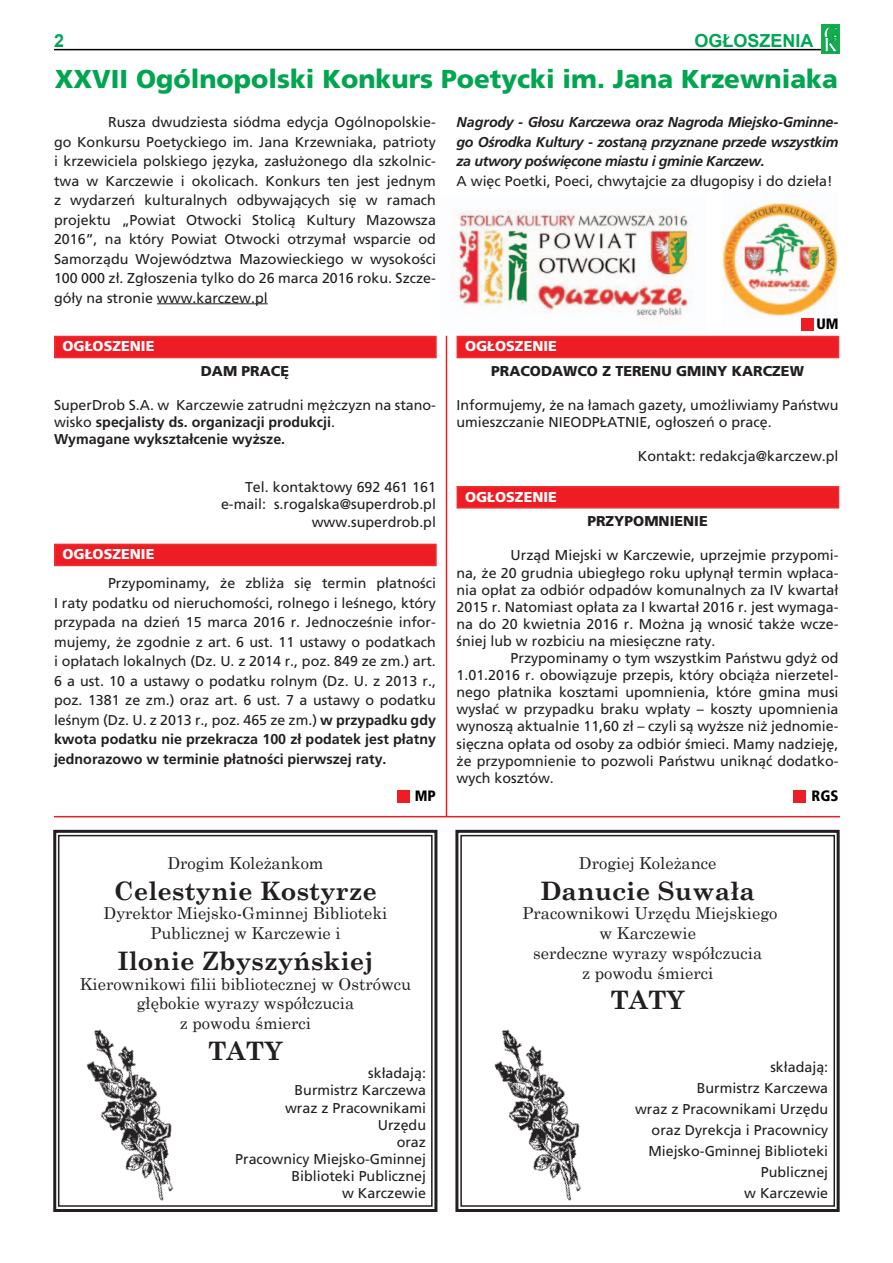
<style>
.page{position:relative;width:893px;height:1263px;background:#fff}
.page>*{position:absolute;margin:0;border:0;box-sizing:border-box;transform-origin:0 0}
.t1{font:900 25.8px "Frutiger LT Com";color:#00a54f}
.t2{font:700 25.5px "Century Schoolbook";color:#231f20}
.t3{font:700 18px "Arial";color:#00a552}
.t4{font:16.5px/19.8px "Century Schoolbook";color:#231f20;text-align:center}
.t5{font:900 condensed 15px "Frutiger LT Com";color:#000001}
.t6{font:14.25px/19.5px "Frutiger LT Com";color:#231f20;text-align:right}
.t7{font:italic 700 14.25px/19.5px "Frutiger LT Com";letter-spacing:-.025em;color:#231f20}
.t8{font:700 14.25px/17.1px "Frutiger LT Com";color:#231f20}
.t9{font:900 14.25px/24.5px "Frutiger LT Com";color:#231f20}
.t10{font:900 14.25px "Frutiger LT Com";color:#fff}
.s1{font-weight:400;font-style:normal}
.s2{font-weight:400}
.s3{font-weight:900;color:#fff}
.s4{font-weight:700}
.s5{color:#fff}
</style>
<div class="page">
<hr style="left:54px;top:49px;width:785px;height:1px;background:#000001">
<div style="left:822px;top:24px;width:18px;height:30px;background:#15ae4b"></div>
<svg style="left:823px;top:26px;width:16px;height:26px"></svg>
<div style="left:54px;top:336px;width:383px;height:22px;background:#ee1d23;border:2px solid #ee3035"></div>
<hr style="left:446px;top:336px;width:1px;height:481px;background:#ee1d23">
<div style="left:54px;top:544px;width:383px;height:22px;background:#ee1d23;border:2px solid #ee3035"></div>
<div style="left:457px;top:336px;width:382px;height:22px;background:#ee1d23;border:2px solid #ee3035"></div>
<div style="left:457px;top:486px;width:382px;height:22px;background:#ee1d23;border:2px solid #ee3035"></div>
<div style="left:397px;top:790px;width:13px;height:13px;background:#ee1d23"></div>
<div style="left:793px;top:790px;width:13px;height:13px;background:#ee1d23"></div>
<hr style="left:54px;top:816px;width:786px;height:1px;background:#ee1d23">
<div style="left:53px;top:830px;width:384px;height:382px;border:3px solid #231f20"></div>
<div style="left:455px;top:830px;width:385px;height:382px;border:3px solid #231f20"></div>
<img style="left:65px;top:1029px;width:138px;height:180px">
<img style="left:473px;top:1029px;width:137px;height:180px">
<div style="left:58px;top:835px;width:375px;height:372px;border:2px solid #231f20"></div>
<div style="left:460px;top:835px;width:375px;height:372px;border:2px solid #231f20"></div>
<hr style="left:157px;top:303px;width:111px;height:1px;background:#231f20">
<img style="left:722px;top:203px;width:116px;height:123px">
<img style="left:455px;top:209px;width:234px;height:109px">
<div style="left:801px;top:318px;width:12px;height:13px;background:#ee1d23"></div>
<p class="t3" style="left:54px;top:29px;width:12px">2</p>
<p class="t3" style="left:694px;top:29px;width:121px">OGŁOSZENIA</p>
<p class="t1" style="left:55px;top:64px;width:785px">XXVII Ogólnopolski Konkurs Poetycki im. Jana Krzewniaka</p>
<p class="t6" style="left:54px;top:113px;width:383px;text-align:justify;text-indent:54px">Rusza dwudziesta siódma edycja Ogólnopolskie&shy;go Konkursu Poetyckiego im. Jana Krzewniaka, patrioty i krzewiciela polskiego języka, zasłużonego dla szkolnic&shy;twa w Karczewie i okolicach. Konkurs ten jest jednym z wydarzeń kulturalnych odbywających się w ramach projektu „Powiat Otwocki Stolicą Kultury Mazowsza 2016”, na który Powiat Otwocki otrzymał wsparcie od Samorządu Województwa Mazowieckiego w wysokości 100 000 zł. Zgłoszenia tylko do 26 marca 2016 roku. Szcze&shy;góły na stronie www.karczew.pl</p>
<p class="t7" style="left:457px;top:113px;width:383px">Nagrody - Głosu Karczewa oraz Nagroda Miejsko-Gminne&shy;go Ośrodka Kultury - zostaną przyznane przede wszystkim za utwory poświęcone miastu i gminie Karczew.<br><span class="s1">A więc Poetki, Poeci, chwytajcie za długopisy i do dzieła!</span></p>
<p class="t5" style="left:816px;top:315px;width:24px">UM</p>
<p class="t10" style="left:63px;top:338px;width:93px">OGŁOSZENIE</p>
<p class="t9" style="left:201px;top:359px;width:90px">DAM PRACĘ</p>
<p class="t8" style="left:54px;top:397px;width:383px"><span class="s2">SuperDrob S.A. w Karczewie zatrudni mężczyzn na stano&shy;wisko</span> specjalisty ds. organizacji produkcji<span class="s2">.<br></span>Wymagane wykształcenie wyższe.</p>
<p class="t6" style="left:221px;top:479px;width:216px;line-height:17.1px">Tel. kontaktowy 692 461 161 e-mail: s.rogalska@superdrob.pl www.superdrob.pl</p>
<p class="t6" style="left:108px;top:540px;width:329px;line-height:29.1px;text-align:left;text-indent:-45px"><span class="s3">OGŁOSZENIE<br></span>Przypominamy, że zbliża się termin płatności</p>
<p class="t6" style="left:54px;top:593px;width:383px;text-align:justify">I raty podatku od nieruchomości, rolnego i leśnego, który przypada na dzień 15 marca 2016 r. Jednocześnie infor&shy;mujemy, że zgodnie z art. 6 ust. 11 ustawy o podatkach i opłatach lokalnych (Dz. U. z 2014 r., poz. 849 ze zm.) art.<br>6 a ust. 10 a ustawy o podatku rolnym (Dz. U. z 2013 r., poz. 1381 ze zm.) oraz art. 6 ust. 7 a ustawy o podatku leśnym (Dz. U. z 2013 r., poz. 465 ze zm.) <span class="s4">w przypadku gdy kwota podatku nie przekracza 100 zł podatek jest płatny jednorazowo w terminie płatności pierwszej raty.</span></p>
<p class="t5" style="left:415px;top:787px;width:23px">MP</p>
<p class="t9" style="left:491px;top:334px;width:314px;text-indent:-26px"><span class="s5">OGŁOSZENIE<br></span>PRACODAWCO Z TERENU GMINY KARCZEW</p>
<p class="t6" style="left:457px;top:397px;width:383px;line-height:17.1px;text-align:left">Informujemy, że na łamach gazety, umożliwiamy Państwu umieszczanie NIEODPŁATNIE, ogłoszeń o pracę.</p>
<p class="t6" style="left:638px;top:447px;width:202px">Kontakt: redakcja@karczew.pl</p>
<p class="t10" style="left:465px;top:488px;width:93px">OGŁOSZENIE</p>
<p class="t9" style="left:587px;top:509px;width:122px">PRZYPOMNIENIE</p>
<p class="t6" style="left:511px;top:546px;width:329px">Urząd Miejski w Karczewie, uprzejmie przypomi-</p>
<p class="t6" style="left:457px;top:563px;width:383px">na, że 20 grudnia ubiegłego roku upłynął termin wpłaca-</p>
<p class="t6" style="left:457px;top:580px;width:383px">nia opłat za odbiór odpadów komunalnych za IV kwartał</p>
<p class="t6" style="left:457px;top:597px;width:383px">2015 r. Natomiast opłata za I kwartał 2016 r. jest wymaga-</p>
<p class="t6" style="left:457px;top:614px;width:383px">na do 20 kwietnia 2016 r. Można ją wnosić także wcze-</p>
<p class="t6" style="left:457px;top:631px;width:260px">śniej lub w rozbiciu na miesięczne raty.</p>
<p class="t6" style="left:511px;top:648px;width:329px">Przypominamy o tym wszystkim Państwu gdyż od</p>
<p class="t6" style="left:457px;top:665px;width:383px">1.01.2016 r. obowiązuje przepis, który obciąża nierzetel-</p>
<p class="t6" style="left:457px;top:683px;width:383px">nego płatnika kosztami upomnienia, które gmina musi</p>
<p class="t6" style="left:457px;top:700px;width:383px">wysłać w przypadku braku wpłaty – koszty upomnienia</p>
<p class="t6" style="left:457px;top:717px;width:383px">wynoszą aktualnie 11,60 zł – czyli są wyższe niż jednomie-</p>
<p class="t6" style="left:457px;top:734px;width:383px">sięczna opłata od osoby za odbiór śmieci. Mamy nadzieję,</p>
<p class="t6" style="left:457px;top:751px;width:383px">że przypomnienie to pozwoli Państwu uniknąć dodatko-</p>
<p class="t6" style="left:457px;top:768px;width:99px">wych kosztów.</p>
<p class="t5" style="left:811px;top:786px;width:28px">RGS</p>
<p class="t4" style="left:167px;top:852px;width:158px">Drogim Koleżankom</p>
<p class="t2" style="left:114px;top:870px;width:265px">Celestynie Kostyrze</p>
<p class="t4" style="left:104px;top:902px;width:285px">Dyrektor Miejsko-Gminnej Biblioteki<br>Publicznej w Karczewie i</p>
<p class="t2" style="left:117px;top:941px;width:258px">Ilonie Zbyszyńskiej</p>
<p class="t4" style="left:80px;top:972px;width:333px">Kierownikowi filii bibliotecznej w Ostrówcu głębokie wyrazy współczucia<br>z powodu śmierci</p>
<p class="t2" style="left:208px;top:1031px;width:76px">TATY</p>
<p class="t6" style="left:235px;top:1065px;width:192px;line-height:17.1px">składają:<br>Burmistrz Karczewa<br>wraz z Pracownikami<br>Urzędu<br>oraz<br>Pracownicy Miejsko-Gminnej<br>Biblioteki Publicznej<br>w Karczewie</p>
<p class="t4" style="left:579px;top:852px;width:139px">Drogiej Koleżance</p>
<p class="t2" style="left:540px;top:870px;width:216px">Danucie Suwała</p>
<p class="t4" style="left:523px;top:902px;width:256px">Pracownikowi Urzędu Miejskiego w Karczewie<br>serdeczne wyrazy współczucia<br>z powodu śmierci</p>
<p class="t2" style="left:610px;top:980px;width:76px">TATY</p>
<p class="t6" style="left:635px;top:1057px;width:195px;line-height:21px">składają:<br>Burmistrz Karczewa<br>wraz z Pracownikami Urzędu oraz Dyrekcja i Pracownicy<br>Miejsko-Gminnej Biblioteki<br>Publicznej<br>w Karczewie</p>
</div>
